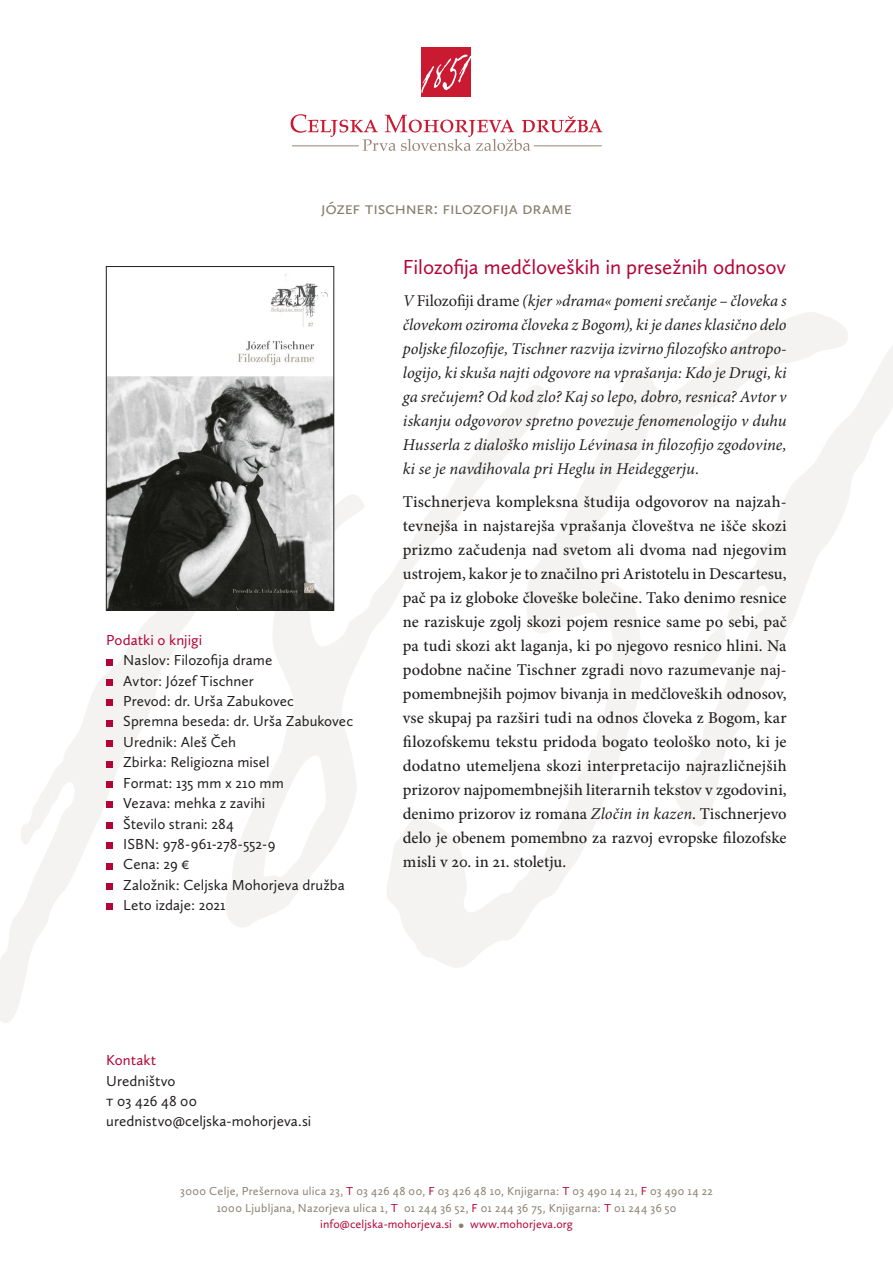
<style>
.page{position:relative;width:893px;height:1263px;background:#fff}
.page>*{position:absolute;margin:0;border:0;box-sizing:border-box;transform-origin:0 0}
.Glavni_naslov-rdec{font:21px "Calluna Sans";letter-spacing:-.005em;color:#b30437}
.Prvi_naslov{font:18px "Calluna Sans";letter-spacing:-.015em;color:#887f6f}
.Osnovno_besedilo{font:500 16.5px/24px "Minion Pro";color:#231f20;text-align:justify}
.Prvi_odstavek-kurziv{font:italic 16.5px/24px "Minion Pro";color:#231f20;text-align:justify}
.Podatki{font:15px "Calluna Sans";letter-spacing:.005em;color:#231f20}
.Podatki_o_knjigi_nas{font:15px "Calluna Sans";letter-spacing:.005em;color:#b30437}
.Podatki-2{font:15px "Calluna Sans";color:#b30437}
.Osnovno_besedilo-2{font:12px "Calluna Sans";letter-spacing:.025em;color:#887f6f}
.t1{font:12px "Calluna Sans";letter-spacing:.01em;color:#b30437}
.s1{font-style:normal}
.s2{font-weight:400;font-style:italic}
.s3{color:#b30437}
.s4{font-size:16.5px;color:#887f6f}
</style>
<div class="page">
<svg style="left:232px;top:383px;width:150px;height:544px"></svg>
<svg style="left:382px;top:312px;width:461px;height:656px"></svg>
<svg style="left:0;top:522px;width:232px;height:501px"></svg>
<svg style="left:18px;top:788px;width:34px;height:60px"></svg>
<svg style="left:668px;top:326px;width:225px;height:515px"></svg>
<div style="left:106px;top:659px;width:7px;height:6px;background:#b30437"></div>
<div style="left:106px;top:679px;width:7px;height:7px;background:#b30437"></div>
<div style="left:106px;top:700px;width:7px;height:6px;background:#b30437"></div>
<div style="left:106px;top:720px;width:7px;height:6px;background:#b30437"></div>
<div style="left:106px;top:740px;width:7px;height:7px;background:#b30437"></div>
<div style="left:106px;top:761px;width:7px;height:6px;background:#b30437"></div>
<div style="left:106px;top:781px;width:7px;height:7px;background:#b30437"></div>
<div style="left:106px;top:802px;width:7px;height:6px;background:#b30437"></div>
<div style="left:106px;top:822px;width:7px;height:6px;background:#b30437"></div>
<div style="left:106px;top:842px;width:7px;height:7px;background:#b30437"></div>
<div style="left:106px;top:863px;width:7px;height:6px;background:#b30437"></div>
<div style="left:106px;top:883px;width:7px;height:7px;background:#b30437"></div>
<div style="left:106px;top:904px;width:7px;height:6px;background:#b30437"></div>
<img style="left:108px;top:274px;width:224px;height:334px">
<div style="left:106px;top:266px;width:228px;height:344px;border:1px solid #231f20"></div>
<div style="left:422px;top:47px;width:49px;height:50px;background:#ca1a31"></div>
<svg style="left:421px;top:54px;width:50px;height:40px"></svg>
<svg style="left:291px;top:114px;width:311px;height:37px"></svg>
<hr style="left:292px;top:146px;width:67px;height:1px;background:#9b837a">
<hr style="left:534px;top:146px;width:68px;height:1px;background:#9b837a">
<p class="Prvi_naslov" style="left:321px;top:197px;width:252px">józef tischner: filozofija drame</p>
<p class="Podatki_o_knjigi_nas" style="left:106px;top:631px;width:97px">Podatki o knjigi</p>
<p class="Podatki" style="left:123px;top:651px;width:151px">Naslov: Filozofija drame</p>
<p class="Podatki" style="left:123px;top:671px;width:132px">Avtor: Józef Tischner</p>
<p class="Podatki" style="left:123px;top:692px;width:172px">Prevod: dr. Urša Zabukovec</p>
<p class="Podatki" style="left:123px;top:712px;width:231px">Spremna beseda: dr. Urša Zabukovec</p>
<p class="Podatki" style="left:123px;top:733px;width:114px">Urednik: Aleš Čeh</p>
<p class="Podatki" style="left:123px;top:753px;width:148px">Zbirka: Religiozna misel</p>
<p class="Podatki" style="left:123px;top:773px;width:162px">Format: 135 mm x 210 mm</p>
<p class="Podatki" style="left:123px;top:794px;width:143px">Vezava: mehka z zavihi</p>
<p class="Podatki" style="left:123px;top:814px;width:112px">Število strani: 284</p>
<p class="Podatki" style="left:123px;top:835px;width:154px">ISBN: 978-961-278-552-9</p>
<p class="Podatki" style="left:123px;top:855px;width:68px">Cena: 29 €</p>
<p class="Podatki" style="left:123px;top:875px;width:223px">Založnik: Celjska Mohorjeva družba</p>
<p class="Podatki" style="left:123px;top:896px;width:104px">Leto izdaje: 2021</p>
<p class="Glavni_naslov-rdec" style="left:403px;top:254px;width:384px">Filozofija medčloveških in presežnih odnosov</p>
<p class="Prvi_odstavek-kurziv" style="left:403px;top:289px;width:385px">V <span class="s1">Filozofiji drame</span> (kjer »drama« pomeni srečanje – človeka s človekom oziroma človeka z Bogom), ki je danes klasično delo poljske filozofije, Tischner razvija izvirno filozofsko antropo&shy;logijo, ki skuša najti odgovore na vprašanja: Kdo je Drugi, ki ga srečujem? Od kod zlo? Kaj so lepo, dobro, resnica? Avtor v iskanju odgovorov spretno povezuje fenomenologijo v duhu Husserla z dialoško mislijo Lévinasa in filozofijo zgodovine, ki se je navdihovala pri Heglu in Heideggerju.</p>
<p class="Osnovno_besedilo" style="left:403px;top:489px;width:385px">Tischnerjeva kompleksna študija odgovorov na najzah&shy;tevnejša in najstarejša vprašanja človeštva ne išče skozi prizmo začudenja nad svetom ali dvoma nad njegovim ustrojem, kakor je to značilno pri Aristotelu in Descartesu, pač pa iz globoke človeške bolečine. Tako denimo resnice ne raziskuje zgolj skozi pojem resnice same po sebi, pač pa tudi skozi akt laganja, ki po njegovo resnico hlini. Na podobne načine Tischner zgradi novo razumevanje naj&shy;pomembnejših pojmov bivanja in medčloveških odnosov, vse skupaj pa razširi tudi na odnos človeka z Bogom, kar filozofskemu tekstu pridoda bogato teološko noto, ki je dodatno utemeljena skozi interpretacijo najrazličnejših prizorov najpomembnejših literarnih tekstov v zgodovini, denimo prizorov iz romana <span class="s2">Zločin in kazen</span>. Tischnerjevo delo je obenem pomembno za razvoj evropske filozofske misli v 20. in 21. stoletju.</p>
<p class="Podatki-2" style="left:106px;top:1051px;width:52px">Kontakt</p>
<p class="Podatki" style="left:106px;top:1071px;width:71px">Uredništvo</p>
<p class="Podatki" style="left:106px;top:1092px;width:92px">t 03 426 48 00</p>
<p class="Podatki" style="left:106px;top:1112px;width:207px">urednistvo@celjska-mohorjeva.si</p>
<p class="Osnovno_besedilo-2" style="left:180px;top:1184px;width:534px">3000 Celje, Prešernova ulica 23, <span class="s3">T</span> 03 426 48 00, <span class="s3">F</span> 03 426 48 10, Knjigarna: <span class="s3">T</span> 03 490 14 21, <span class="s3">F</span> 03 490 14 22</p>
<p class="Osnovno_besedilo-2" style="left:217px;top:1201px;width:461px">1000 Ljubljana, Nazorjeva ulica 1, <span class="s3">T</span> 01 244 36 52, <span class="s3">F</span> 01 244 36 75, Knjigarna: <span class="s3">T</span> 01 244 36 50</p>
<p class="t1" style="left:320px;top:1217px;width:254px">info@celjska-mohorjeva.si <span class="s4">•</span> www.mohorjeva.org</p>
</div>
